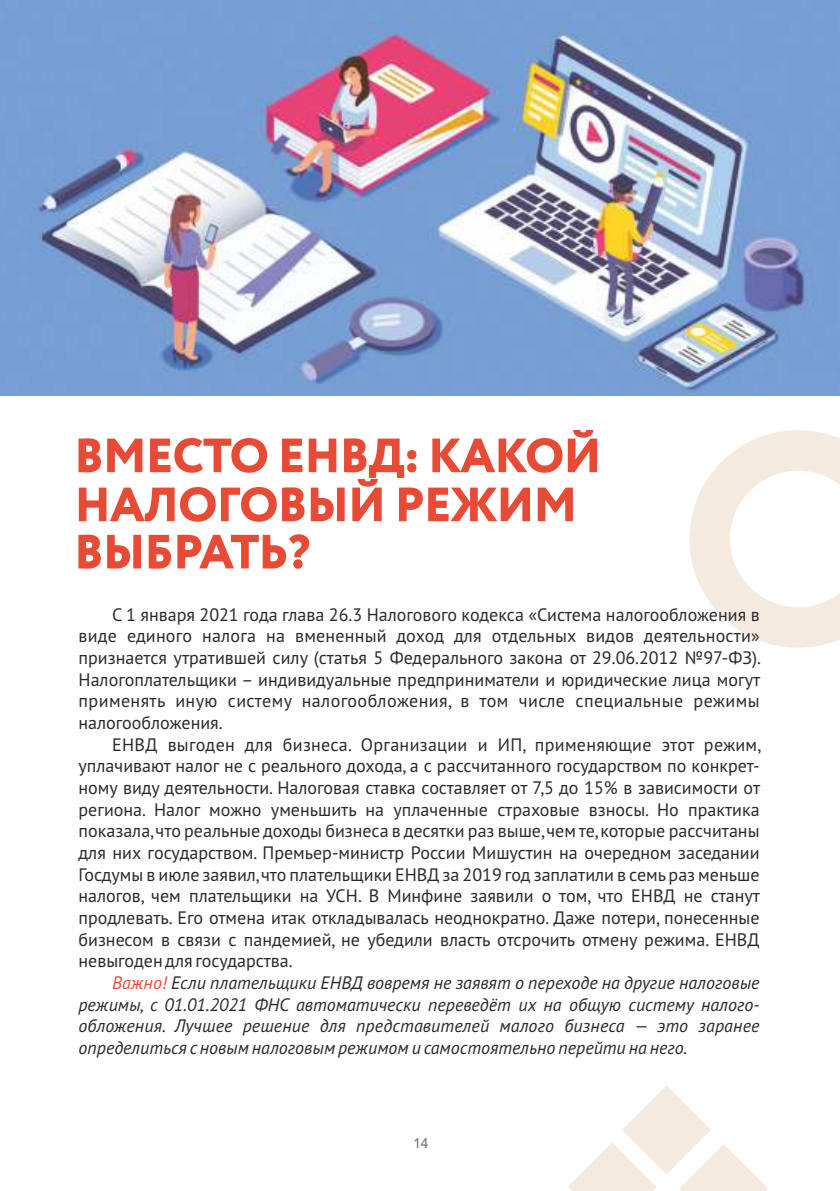
<style>
.page{position:relative;width:840px;height:1191px;background:#fff}
.page>*{position:absolute;margin:0;border:0;box-sizing:border-box;transform-origin:0 0}
.t1{font:18px/21.6px "PT Sans";color:#2b2a29;text-align:justify}
.t2{font:italic 18px/21.6px "PT Sans";color:#2b2a29;text-align:justify}
.t3{font:14px "Arial";color:#727271}
.s1{color:#e74b36}
</style>
<div class="page">
<svg style="left:689px;top:430px;width:150px;height:217px"></svg>
<svg style="left:568px;top:1086px;width:199px;height:105px"></svg>
<svg style="left:78px;top:430px;width:518px;height:92px"></svg>
<svg style="left:78px;top:534px;width:231px;height:35px"></svg>
<img style="left:0;top:0;width:839px;height:395px">
<p class="t1" style="left:78px;top:605px;width:683px;text-indent:34px">С 1 января 2021 года глава 26.3 Налогового кодекса «Система налогообложения в виде единого налога на вмененный доход для отдельных видов деятельности» признается утратившей силу (статья 5 Федерального закона от 29.06.2012 №97-ФЗ).<br>Налогоплательщики – индивидуальные предприниматели и юридические лица могут применять иную систему налогообложения, в том числе специальные режимы налогообложения.</p>
<p class="t1" style="left:78px;top:735px;width:683px;text-indent:34px">ЕНВД выгоден для бизнеса. Организации и ИП, применяющие этот режим, уплачивают налог не с реального дохода, а с рассчитанного государством по конкрет&shy;ному виду деятельности. Налоговая ставка составляет от 7,5 до 15% в зависимости от региона. Налог можно уменьшить на уплаченные страховые взносы. Но практика показала,что реальные доходы бизнеса в десятки раз выше,чем те,которые рассчитаны для них государством. Премьер-министр России Мишустин на очередном заседании Госдумы в июле заявил,что плательщики ЕНВД за 2019 год заплатили в семь раз меньше налогов, чем плательщики на УСН. В Минфине заявили о том, что ЕНВД не станут продлевать. Его отмена итак откладывалась неоднократно. Даже потери, понесенные бизнесом в связи с пандемией, не убедили власть отсрочить отмену режима. ЕНВД невыгоден для государства.</p>
<p class="t2" style="left:78px;top:973px;width:682px;text-indent:34px"><span class="s1">Важно!</span> Если плательщики ЕНВД вовремя не заявят о переходе на другие налоговые режимы, с 01.01.2021 ФНС автоматически переведёт их на общую систему налого&shy;обложения. Лучшее решение для представителей малого бизнеса — это заранее определиться сновым налоговым режимом и самостоятельно перейти на него.</p>
<p class="t3" style="left:413px;top:1137px;width:17px">14</p>
</div>
